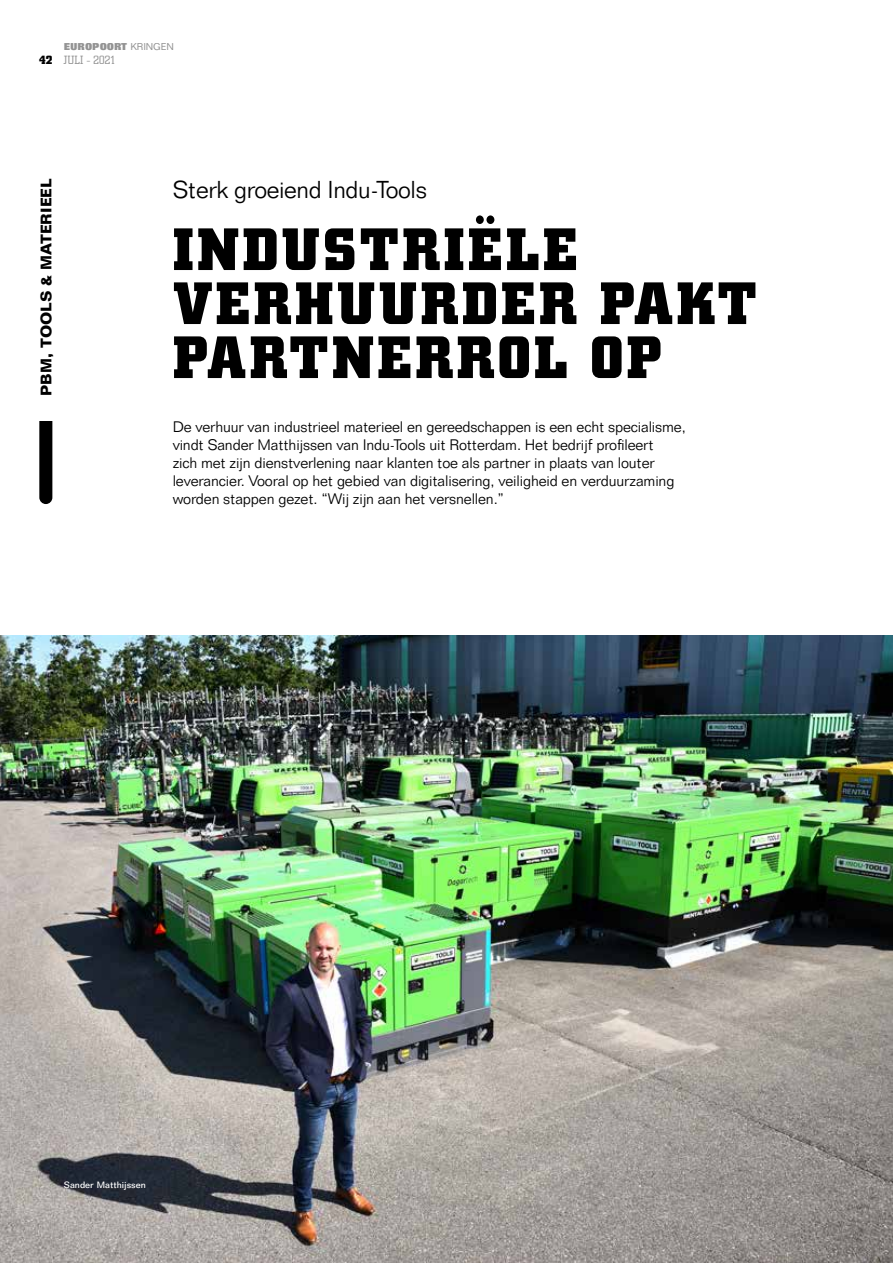
<style>
.page{position:relative;width:893px;height:1263px;background:#fff}
.page>*{position:absolute;margin:0;border:0;box-sizing:border-box;transform-origin:0 0}
.t1{font:700 60px/54px "Square Slabserif 711 BT";letter-spacing:.05em;color:#000}
.t2{font:300 24px "Folio BT";letter-spacing:-.015em;color:#000}
.t3{font:300 15px/18px "Folio BT";letter-spacing:-.01em;color:#000}
.t4{font:700 15px "Folio BT";color:#000}
.t5{font:300 12px "Square Slabserif 711 BT";letter-spacing:.01em;color:#939393}
.t6{font:800 9.75px "Folio BT";letter-spacing:-.01em;color:#939393}
.t7{font:500 9px "Folio BT";color:#fff}
.s1{font-weight:400}
.s2{font-weight:700;color:#000}
</style>
<div class="page">
<svg style="left:39px;top:421px;width:13px;height:83px"></svg>
<img style="left:0;top:636px;width:893px;height:627px">
<p class="t6" style="left:64px;top:41px;width:112px">EUROPOORT <span class="s1">KRINGEN</span></p>
<p class="t5" style="left:39px;top:52px;width:78px"><span class="s2">42</span> juli - 2021</p>
<p class="t4" style="left:37px;top:396px;width:219px;rotate:-90deg">PBM, TOOLS &amp; MATERIEEL</p>
<h2 class="t2" style="left:173px;top:175px;width:256px">Sterk groeiend Indu-Tools</h2>
<h1 class="t1" style="left:173px;top:221px;width:586px">INDUSTRIËLE<br>VERHUURDER PAKT<br>PARTNERROL OP</h1>
<p class="t3" style="left:173px;top:418px;width:515px">De verhuur van industrieel materieel en gereedschappen is een echt specialisme, vindt Sander Matthijssen van Indu-Tools uit Rotterdam. Het bedrijf profileert<br>zich met zijn dienstverlening naar klanten toe als partner in plaats van louter leverancier. Vooral op het gebied van digitalisering, veiligheid en verduurzaming worden stappen gezet. “Wij zijn aan het versnellen.”</p>
<p class="t7" style="left:64px;top:1179px;width:84px">Sander Matthijssen</p>
</div>
